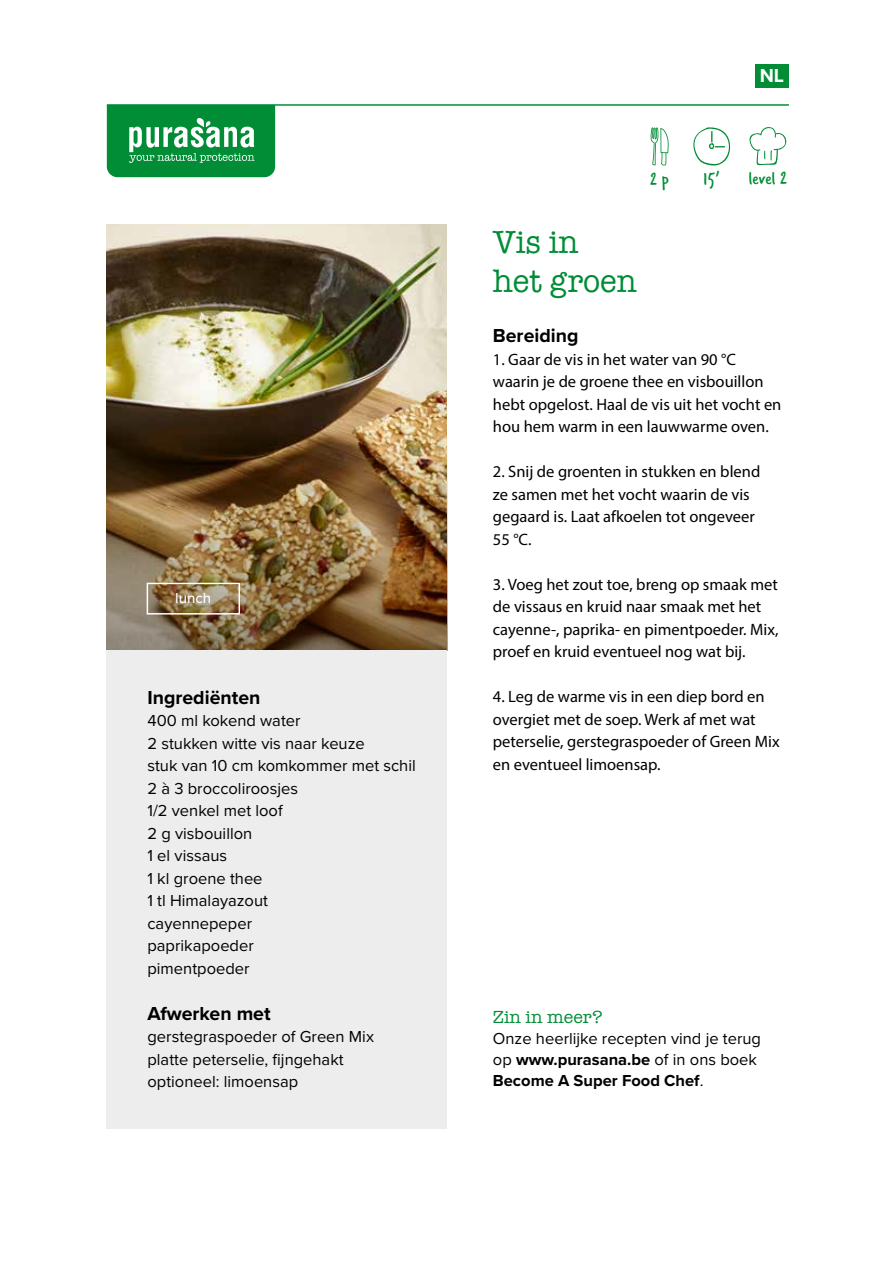
<style>
.page{position:relative;width:893px;height:1263px;background:#fff}
.page>*{position:absolute;margin:0;border:0;box-sizing:border-box;transform-origin:0 0}
.t1{font:33px/39.6px "American Typewriter";color:#008d36;scale:.95 1}
.t2{font:700 19.5px "Proxima Nova";color:#000}
.t3{font:19.5px "Verveine";color:#008d36}
.t4{font:700 19.5px "Proxima Nova";color:#fff}
.t5{font:18px "American Typewriter";color:#008d36}
.t6{font:16.5px/22.5px "Myriad Pro";color:#000}
.t7{font:16.5px/22.5px "Proxima Nova";color:#000}
.t8{font:500 15px "Proxima Nova";color:#fff}
.s1{font-weight:700}
</style>
<div class="page">
<img style="left:107px;top:225px;width:340px;height:425px">
<div style="left:107px;top:650px;width:340px;height:479px;background:#ededed"></div>
<svg style="left:107px;top:106px;width:168px;height:71px"></svg>
<div style="left:147px;top:583px;width:93px;height:31px;border:1px solid #fff"></div>
<hr style="left:107px;top:104px;width:682px;height:2px;background:#008d36">
<svg style="left:650px;top:127px;width:19px;height:39px"></svg>
<svg style="left:749px;top:127px;width:37px;height:39px"></svg>
<div style="left:755px;top:64px;width:34px;height:24px;background:#008d36"></div>
<svg style="left:693px;top:127px;width:38px;height:39px"></svg>
<p class="t8" style="left:175px;top:589px;width:38px">lunch</p>
<p class="t2" style="left:147px;top:685px;width:114px">Ingrediënten</p>
<p class="t7" style="left:147px;top:710px;width:270px">400 ml kokend water<br>2 stukken witte vis naar keuze<br>stuk van 10 cm komkommer met schil<br>2 à 3 broccoliroosjes<br>1/2 venkel met loof<br>2 g visbouillon<br>1 el vissaus<br>1 kl groene thee<br>1 tl Himalayazout<br>cayennepeper<br>paprikapoeder<br>pimentpoeder</p>
<p class="t2" style="left:147px;top:1001px;width:125px">Afwerken met</p>
<p class="t7" style="left:147px;top:1025px;width:228px">gerstegraspoeder of Green Mix platte peterselie, fijngehakt optioneel: limoensap</p>
<p class="t4" style="left:760px;top:64px;width:26px">NL</p>
<h1 class="t1" style="left:493px;top:221px;width:153px">Vis in<br>het groen</h1>
<p class="t3" style="left:748px;top:165px;width:40px;rotate:-2deg">level 2</p>
<p class="t2" style="left:493px;top:324px;width:87px">Bereiding</p>
<p class="t6" style="left:493px;top:348px;width:290px">1. Gaar de vis in het water van 90 °C waarin je de groene thee en visbouillon hebt opgelost. Haal de vis uit het vocht en hou hem warm in een lauwwarme oven.</p>
<p class="t6" style="left:493px;top:460px;width:269px">2. Snij de groenten in stukken en blend ze samen met het vocht waarin de vis gegaard is. Laat afkoelen tot ongeveer<br>55 °C.</p>
<p class="t6" style="left:493px;top:573px;width:287px">3. Voeg het zout toe, breng op smaak met de vissaus en kruid naar smaak met het cayenne-, paprika- en pimentpoeder. Mix, proef en kruid eventueel nog wat bij.</p>
<p class="t6" style="left:493px;top:685px;width:288px">4. Leg de warme vis in een diep bord en overgiet met de soep. Werk af met wat peterselie, gerstegraspoeder of Green Mix en eventueel limoensap.</p>
<p class="t5" style="left:493px;top:1003px;width:111px">Zin in meer?</p>
<p class="t7" style="left:493px;top:1028px;width:270px;line-height:21px">Onze heerlijke recepten vind je terug op <span class="s1">www.purasana.be</span> of in ons boek<br><span class="s1">Become A Super Food Chef</span>.</p>
</div>
